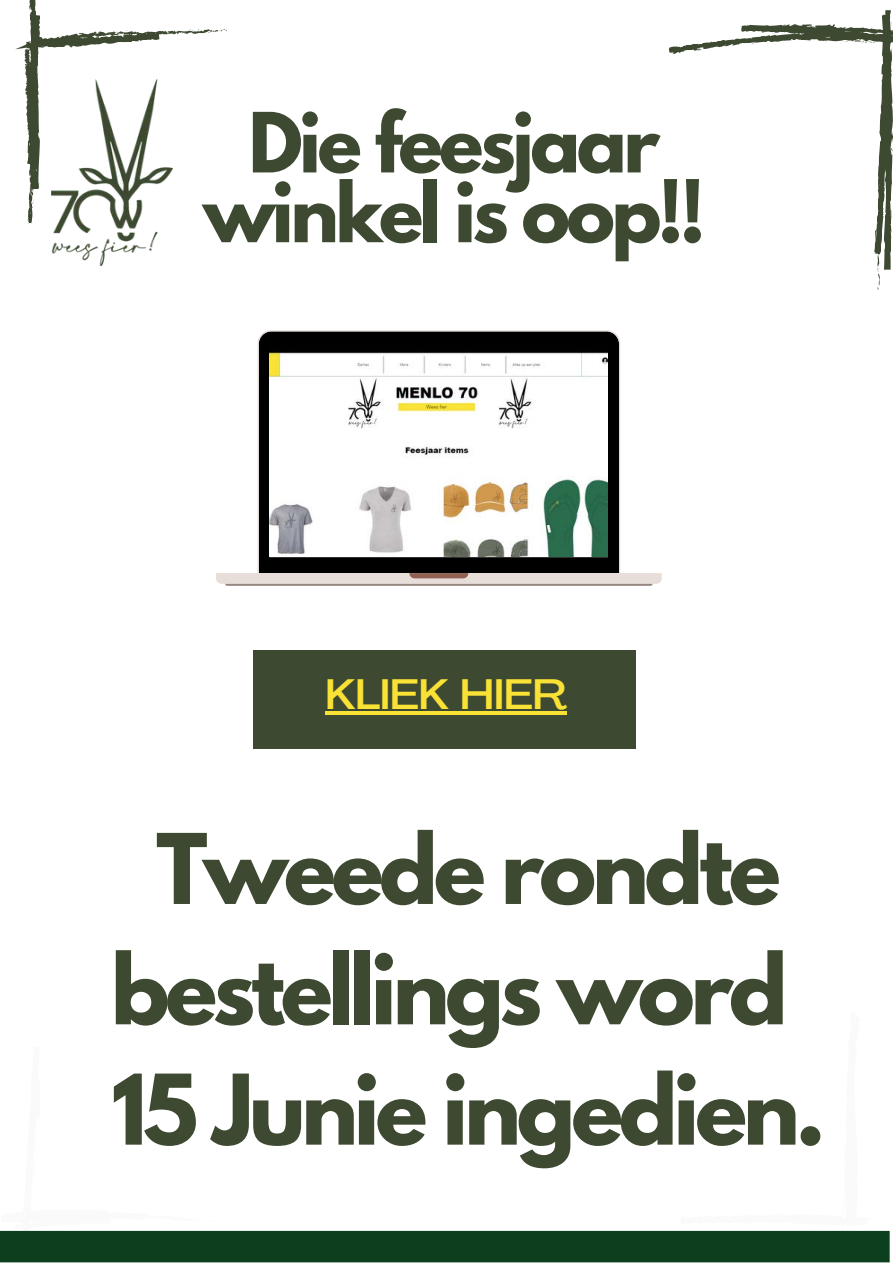
<style>
.page{position:relative;width:893px;height:1264px;background:#fff}
.page>*{position:absolute;margin:0;border:0;box-sizing:border-box;transform-origin:0 0}
.t1{font:700 86.1px/120.3px "League Spartan";letter-spacing:-.05em;color:#3d4931;text-align:center}
.t2{font:700 73.35px/69.8px "League Spartan";letter-spacing:-.05em;color:#3d4931;text-align:center}
.t3{font:500 expanded 42px "Agrandir";color:#f9e235}
</style>
<div class="page">
<svg style="left:15px;top:0;width:877px;height:290px"></svg>
<svg style="left:216px;top:330px;width:445px;height:254px"></svg>
<svg style="left:409px;top:573px;width:59px;height:5px"></svg>
<svg style="left:225px;top:584px;width:427px;height:2px"></svg>
<img style="left:270px;top:345px;width:338px;height:212px">
<div style="left:253px;top:650px;width:383px;height:98px;background:#3d4931"></div>
<hr style="left:325px;top:711px;width:242px;height:4px;background:#f9e235">
<img style="left:51px;top:79px;width:122px;height:187px">
<div style="left:0;top:1230px;width:889px;height:32px;background:#0c3f1e"></div>
<p class="t2" style="left:203px;top:117px;width:504px">Die feesjaar winkel is oop!!</p>
<p class="t3" style="left:325px;top:678px;width:243px">KLIEK HIER</p>
<p class="t1" style="left:111px;top:820px;width:716px">Tweede rondte bestellings word<br>15 Junie ingedien.</p>
</div>
